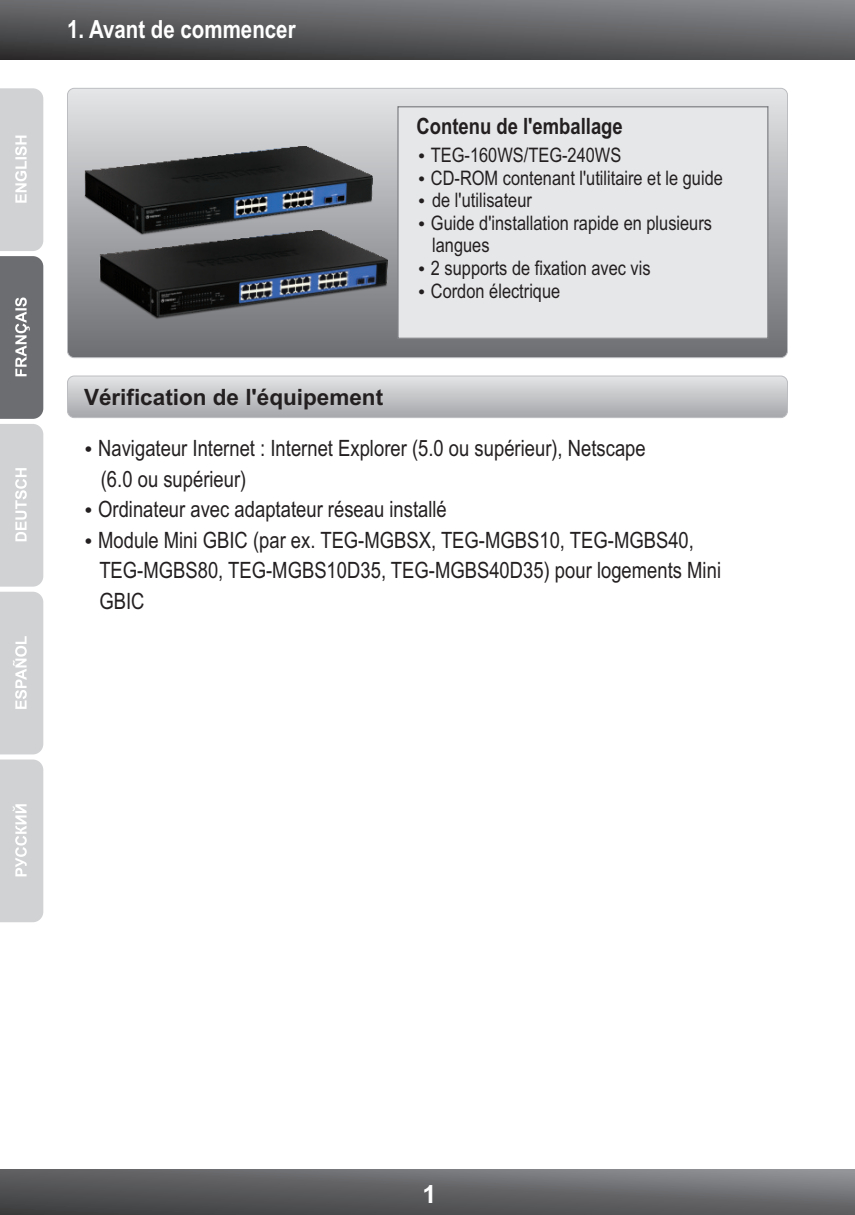
<style>
.page{position:relative;width:855px;height:1215px;background:#fff}
.page>*{position:absolute;margin:0;border:0;box-sizing:border-box;transform-origin:0 0}
.t1{font:700 25px "Arial Narrow";color:#fff}
.t2{font:700 25px "Arial";color:#fff}
.t3{font:22.5px/30.5px "Arial Narrow";color:#231f20}
.t4{font:700 22.5px "Arial";color:#231f20}
.t5{font:700 22.5px "Arial Narrow";color:#231f20}
.t6{font:20px/22.8px "Arial Narrow";color:#231f20}
</style>
<div class="page">
<svg style="left:0;top:0;width:855px;height:59px;background:#5e5e61"></svg>
<svg style="left:0;top:1170px;width:855px;height:45px;background:#606163"></svg>
<svg style="left:0;top:88px;width:43px;height:666px;background:#bebec0"></svg>
<svg style="left:0;top:760px;width:43px;height:162px;background:#d3d4d6"></svg>
<div style="left:68px;top:88px;width:720px;height:270px;background:linear-gradient(to bottom,#e4e4e7,#6c6e71);border-radius:7px"></div>
<div style="left:67px;top:88px;width:721px;height:270px;border:1px solid #bcbdc0;border-radius:7px"></div>
<div style="left:397px;top:106px;width:371px;height:233px;background:#e6e7e9"></div>
<div style="left:68px;top:376px;width:720px;height:42px;background:linear-gradient(to bottom,#e4e5e6,#a6a7ab);border-radius:7px"></div>
<div style="left:67px;top:376px;width:721px;height:42px;border:1px solid #bcbdc0;border-radius:7px"></div>
<img style="left:100px;top:230px;width:288px;height:90px">
<img style="left:84px;top:146px;width:288px;height:90px">
<svg style="left:419px;top:199px;width:5px;height:4px"></svg>
<svg style="left:419px;top:153px;width:5px;height:5px"></svg>
<svg style="left:419px;top:176px;width:5px;height:5px"></svg>
<svg style="left:419px;top:221px;width:5px;height:5px"></svg>
<svg style="left:419px;top:267px;width:5px;height:4px"></svg>
<svg style="left:419px;top:289px;width:5px;height:5px"></svg>
<p class="t1" style="left:67px;top:20px;width:230px">1. Avant de commencer</p>
<p class="t5" style="left:416px;top:117px;width:208px">Contenu de l'emballage</p>
<p class="t6" style="left:431px;top:145px;width:192px">TEG-160WS/TEG-240WS</p>
<p class="t6" style="left:431px;top:168px;width:294px">CD-ROM contenant l'utilitaire et le guide de l'utilisateur<br>Guide d'installation rapide en plusieurs langues<br>2 supports de fixation avec vis<br>Cordon électrique</p>
<p class="t4" style="left:84px;top:389px;width:301px">Vérification de l'équipement</p>
<p class="t3" style="left:98px;top:435px;width:624px">Navigateur Internet : Internet Explorer (5.0 ou supérieur), Netscape<br>(6.0 ou supérieur)<br>Ordinateur avec adaptateur réseau installé<br>Module Mini GBIC (par ex. TEG-MGBSX, TEG-MGBS10, TEG-MGBS40, TEG-MGBS80, TEG-MGBS10D35, TEG-MGBS40D35) pour logements Mini GBIC</p>
<p class="t2" style="left:423px;top:1185px;width:15px">1</p>
</div>
